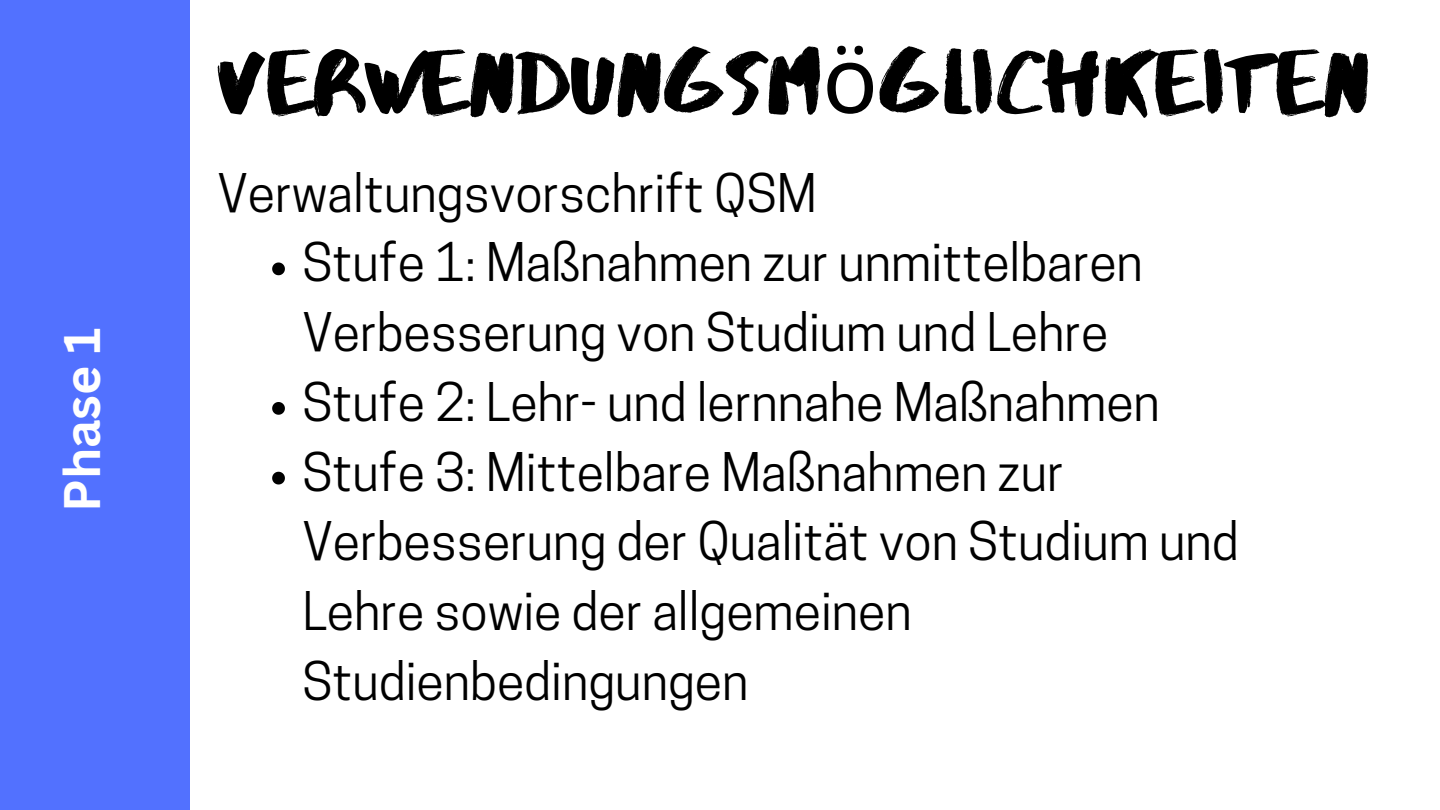
<style>
.page{position:relative;width:1440px;height:810px;background:#fff}
.page>*{position:absolute;margin:0;border:0;box-sizing:border-box;transform-origin:0 0}
.t1{font:92px "Abys";color:#000}
.t2{font:50px/69.8px "Cooper Hewitt";color:#000}
.t3{font:700 50px "Canva Sans";color:#fff}
.s1{font-family:"Noto Sans"}
</style>
<div class="page">
<div style="left:0;top:0;width:190px;height:810px;background:#5271ff"></div>
<svg style="left:272px;top:263px;width:13px;height:12px"></svg>
<svg style="left:272px;top:402px;width:13px;height:13px"></svg>
<svg style="left:272px;top:472px;width:13px;height:13px"></svg>
<p class="t3" style="left:47px;top:512px;width:186px;rotate:-90deg">Phase 1</p>
<h2 class="t1" style="left:217px;top:25px;width:1154px">VERWENDUNGSM<span class="s1">ö</span>GLICHKEITEN</h2>
<h1 class="t2" style="left:217px;top:164px;width:601px">Verwaltungsvorschrift QSM</h1>
<h2 class="t2" style="left:302px;top:234px;width:842px">Stufe 1: Maßnahmen zur unmittelbaren<br>Verbesserung von Studium und Lehre</h2>
<p class="t2" style="left:302px;top:373px;width:859px">Stufe 2: Lehr- und lernnahe Maßnahmen</p>
<p class="t2" style="left:302px;top:443px;width:938px">Stufe 3: Mittelbare Maßnahmen zur<br>Verbesserung der Qualität von Studium und<br>Lehre sowie der allgemeinen<br>Studienbedingungen</p>
</div>
